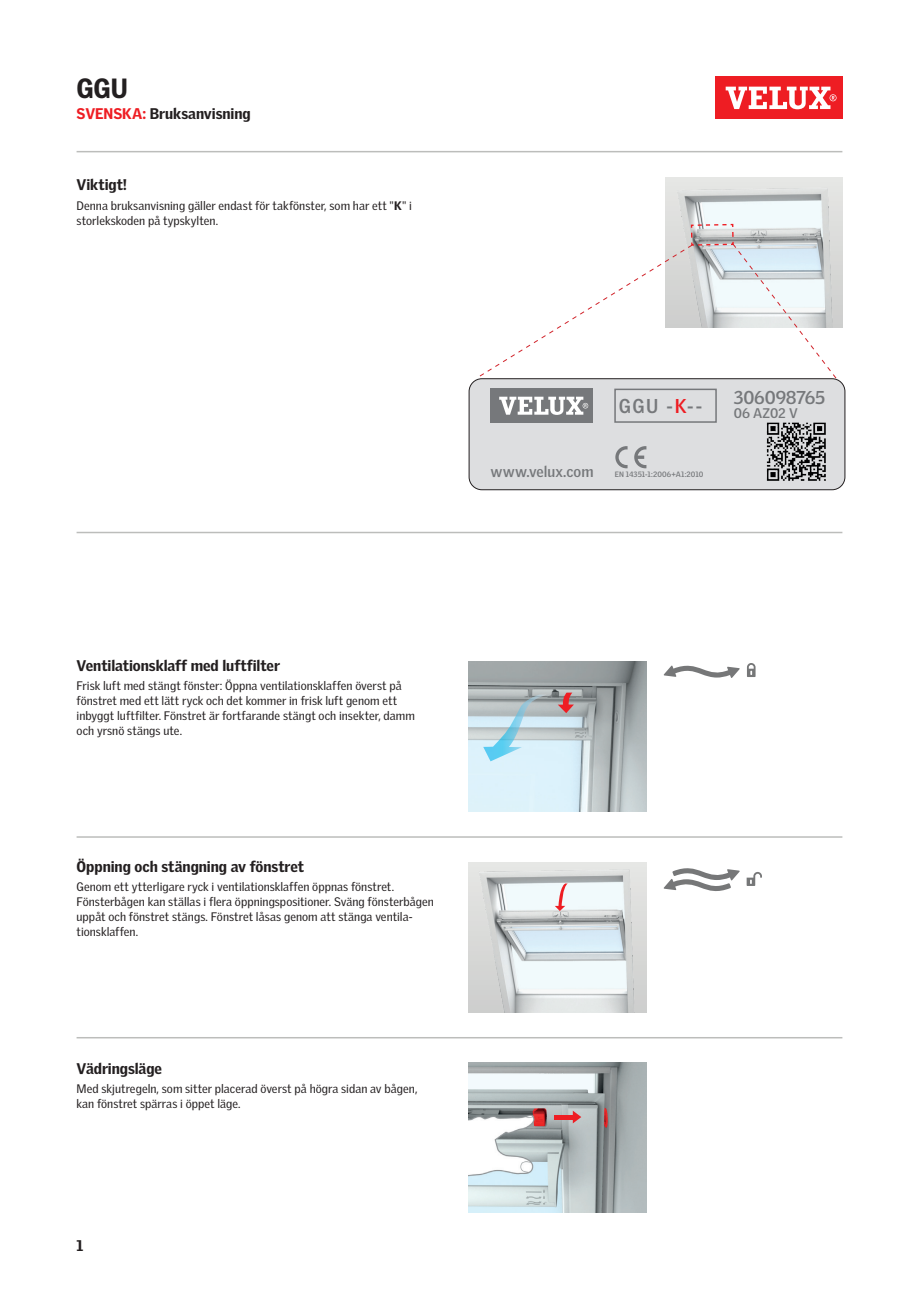
<style>
.page{position:relative;width:919px;height:1289px;background:#fff}
.page>*{position:absolute;margin:0;border:0;box-sizing:border-box;transform-origin:0 0}
.t1{font:900 27px "Velux Gothic";color:#231f20}
.t2{font:700 19.5px "Velux Gothic";color:#76787b}
.t3{font:700 18px "Velux Gothic";letter-spacing:-.01em;color:#76787b}
.t4{font:900 15px "Velux Gothic";letter-spacing:-.005em;color:#231f20}
.t5{font:700 15px "Velux Gothic";color:#76787b}
.t6{font:700 13.5px "Velux Gothic";color:#76787b}
.t7{font:12px/15px "Velux Gothic";letter-spacing:.005em;color:#231f20}
.t8{font:700 7.5px "Velux Gothic";letter-spacing:.01em;color:#76787b}
.s1{color:#ee1d23}
.s2{font-weight:900}
</style>
<div class="page">
<div style="left:714px;top:77px;width:128px;height:42px;background:#ee1d23"></div>
<svg style="left:725px;top:87px;width:111px;height:22px"></svg>
<img style="left:468px;top:1062px;width:178px;height:150px">
<svg style="left:572px;top:1110px;width:9px;height:13px"></svg>
<div style="left:554px;top:1114px;width:21px;height:5px;background:#ee1d23"></div>
<img style="left:468px;top:661px;width:178px;height:150px">
<svg style="left:483px;top:694px;width:63px;height:67px;background:#b5d1db"></svg>
<svg style="left:557px;top:692px;width:17px;height:21px"></svg>
<img style="left:468px;top:862px;width:178px;height:150px">
<svg style="left:554px;top:883px;width:13px;height:28px"></svg>
<svg style="left:746px;top:872px;width:16px;height:14px"></svg>
<svg style="left:663px;top:868px;width:76px;height:23px"></svg>
<svg style="left:747px;top:663px;width:8px;height:14px"></svg>
<svg style="left:663px;top:665px;width:76px;height:13px"></svg>
<img style="left:665px;top:177px;width:177px;height:150px">
<svg style="left:479px;top:223px;width:358px;height:156px"></svg>
<div style="left:469px;top:379px;width:375px;height:111px;background:#dddee0;border-radius:13px"></div>
<div style="left:469px;top:378px;width:376px;height:112px;border:1px solid #231f20;border-radius:13px"></div>
<svg style="left:614px;top:388px;width:103px;height:35px"></svg>
<svg style="left:615px;top:446px;width:12px;height:22px"></svg>
<svg style="left:634px;top:446px;width:12px;height:22px"></svg>
<div style="left:490px;top:388px;width:103px;height:35px;background:#76787b"></div>
<svg style="left:499px;top:396px;width:89px;height:19px"></svg>
<img style="left:766px;top:423px;width:59px;height:58px">
<hr style="left:77px;top:151px;width:765px;height:1px;background:#bcbdbb">
<hr style="left:77px;top:531px;width:765px;height:2px;background:#bcbdbb">
<hr style="left:77px;top:836px;width:765px;height:1px;background:#bcbdbb">
<hr style="left:77px;top:1036px;width:765px;height:2px;background:#bcbdbb">
<h1 class="t1" style="left:77px;top:67px;width:53px">GGU</h1>
<p class="t4" style="left:77px;top:102px;width:176px"><span class="s1">SVENSKA:</span> Bruksanvisning</p>
<p class="t4" style="left:77px;top:173px;width:52px">Viktigt!</p>
<p class="t7" style="left:77px;top:197px;width:337px">Denna bruksanvisning gäller endast för takfönster, som har ett "<span class="s2">K</span>" i storlekskoden på typskylten.</p>
<p class="t5" style="left:490px;top:460px;width:104px">www.velux.com</p>
<h2 class="t2" style="left:618px;top:391px;width:85px">GGU -<span class="s1">K</span>--</h2>
<p class="t8" style="left:614px;top:468px;width:90px">EN 14351-1:2006+A1:2010</p>
<h3 class="t3" style="left:733px;top:383px;width:93px">306098765</h3>
<p class="t6" style="left:733px;top:402px;width:65px">06 AZ02 V</p>
<p class="t4" style="left:77px;top:653px;width:205px">Ventilationsklaff med luftfilter</p>
<p class="t7" style="left:77px;top:677px;width:340px">Frisk luft med stängt fönster: Öppna ventilationsklaffen överst på fönstret med ett lätt ryck och det kommer in frisk luft genom ett inbyggt luftfilter. Fönstret är fortfarande stängt och insekter, damm och yrsnö stängs ute.</p>
<p class="t4" style="left:77px;top:855px;width:229px">Öppning och stängning av fönstret</p>
<p class="t7" style="left:77px;top:878px;width:359px">Genom ett ytterligare ryck i ventilationsklaffen öppnas fönstret.<br>Fönsterbågen kan ställas i flera öppningspositioner. Sväng fönsterbågen uppåt och fönstret stängs. Fönstret låsas genom att stänga ventila&shy;tionsklaffen.</p>
<p class="t4" style="left:77px;top:1056px;width:87px">Vädringsläge</p>
<p class="t7" style="left:77px;top:1079px;width:342px">Med skjutregeln, som sitter placerad överst på högra sidan av bågen, kan fönstret spärras i öppet läge.</p>
<p class="t4" style="left:77px;top:1233px;width:8px">1</p>
</div>
